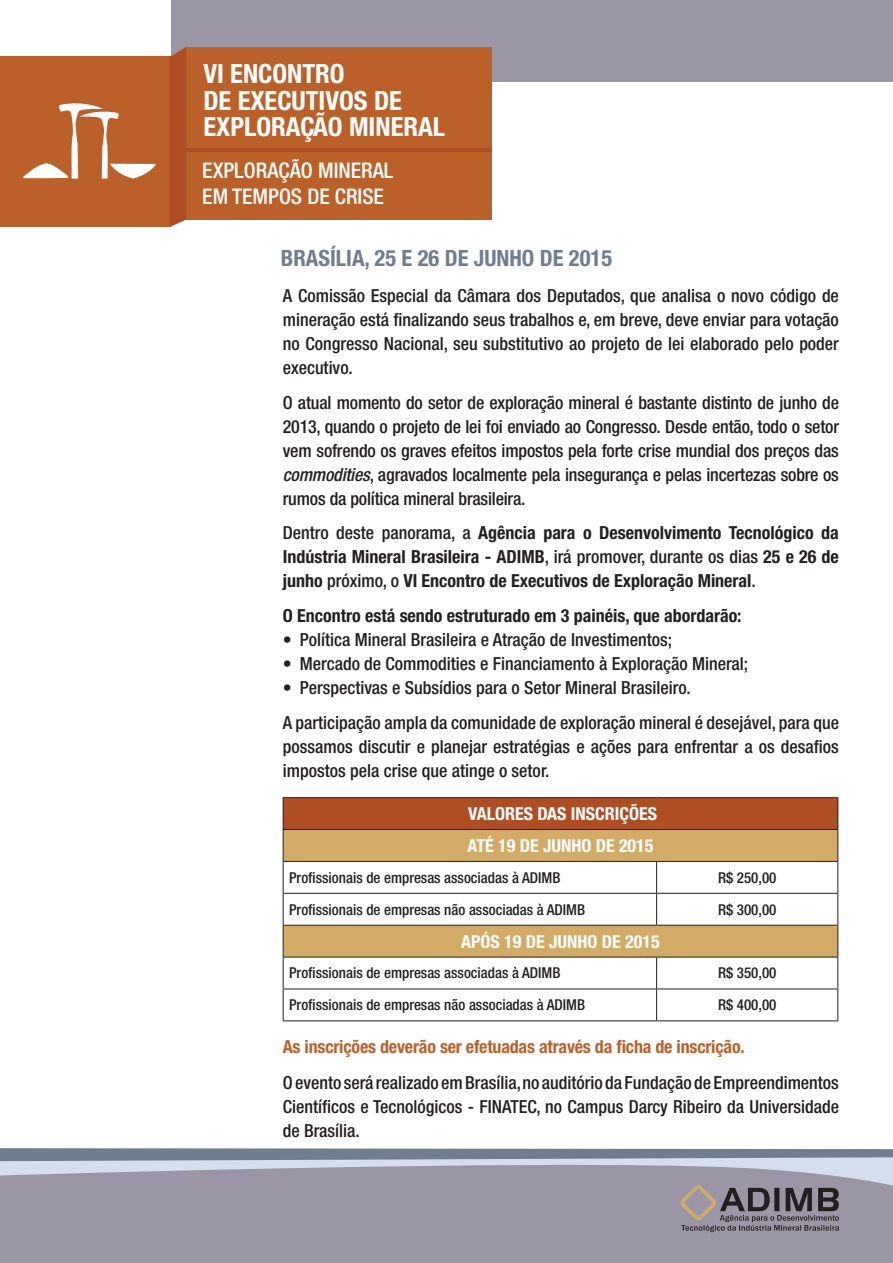
<style>
.page{position:relative;width:893px;height:1263px;background:#fff}
.page>*{position:absolute;margin:0;border:0;box-sizing:border-box;transform-origin:0 0}
.t1{font:700 condensed 26.55px/26.7px "Helvetica Neue LT Std";color:#fff}
.t2{font:700 condensed 22.5px "Helvetica Neue LT Std";color:#6f7e8e}
.t3{font:500 condensed 21.6px/25.2px "Helvetica Neue LT Std";color:#fff}
.t4{font:500 condensed 18px/24px "Helvetica Neue LT Std";color:#231f20;text-align:justify}
.t5{font:700 condensed 18px/24px "Helvetica Neue LT Std";color:#231f20;text-align:justify}
.t6{font:700 condensed 18px/32px "Helvetica Neue LT Std";color:#fff}
.t7{font:700 condensed 18px "Helvetica Neue LT Std";letter-spacing:-.01em;color:#bb6028}
.t8{font:500 condensed 15px "Helvetica Neue LT Std";color:#231f20}
.s1{font-style:italic}
.s2{font-weight:500}
</style>
<div class="page">
<svg style="left:0;top:1148px;width:893px;height:9px;background:#798695"></svg>
<svg style="left:0;top:1158px;width:893px;height:105px;background:#a09dab"></svg>
<svg style="left:680px;top:1184px;width:159px;height:48px;background:#7d777f"></svg>
<div style="left:171px;top:0;width:722px;height:81px;background:#9b96a5"></div>
<div style="left:0;top:57px;width:170px;height:170px;background:#bb6028"></div>
<div style="left:186px;top:47px;width:306px;height:173px;background:#bb6028"></div>
<div style="left:170px;top:47px;width:16px;height:180px;background:#af4e23"></div>
<svg style="left:23px;top:103px;width:133px;height:76px"></svg>
<hr style="left:186px;top:148px;width:306px;height:4px;background:#af4e23">
<div style="left:283px;top:798px;width:555px;height:31px;background:#af4e23"></div>
<svg style="left:284px;top:830px;width:553px;height:127px;fill:#d2ab66"></svg>
<hr style="left:283px;top:797px;width:374px;height:1px;background:#231f20">
<hr style="left:283px;top:798px;width:1px;height:31px;background:#231f20">
<hr style="left:657px;top:797px;width:181px;height:1px;background:#231f20">
<hr style="left:837px;top:798px;width:1px;height:31px;background:#231f20">
<hr style="left:283px;top:829px;width:374px;height:1px;background:#231f20">
<hr style="left:283px;top:830px;width:1px;height:31px;background:#231f20">
<hr style="left:657px;top:829px;width:181px;height:1px;background:#231f20">
<hr style="left:837px;top:830px;width:1px;height:31px;background:#231f20">
<hr style="left:283px;top:861px;width:374px;height:1px;background:#231f20">
<hr style="left:283px;top:862px;width:1px;height:31px;background:#231f20">
<hr style="left:657px;top:861px;width:181px;height:1px;background:#231f20">
<hr style="left:656px;top:862px;width:1px;height:31px;background:#231f20">
<hr style="left:837px;top:862px;width:1px;height:31px;background:#231f20">
<hr style="left:283px;top:893px;width:374px;height:1px;background:#231f20">
<hr style="left:283px;top:894px;width:1px;height:31px;background:#231f20">
<hr style="left:657px;top:893px;width:181px;height:1px;background:#231f20">
<hr style="left:656px;top:894px;width:1px;height:31px;background:#231f20">
<hr style="left:837px;top:894px;width:1px;height:31px;background:#231f20">
<hr style="left:283px;top:925px;width:374px;height:1px;background:#231f20">
<hr style="left:283px;top:925px;width:1px;height:32px;background:#231f20">
<hr style="left:657px;top:925px;width:181px;height:1px;background:#231f20">
<hr style="left:837px;top:925px;width:1px;height:32px;background:#231f20">
<hr style="left:283px;top:957px;width:374px;height:1px;background:#231f20">
<hr style="left:283px;top:957px;width:1px;height:31px;background:#231f20">
<hr style="left:657px;top:957px;width:181px;height:1px;background:#231f20">
<hr style="left:656px;top:957px;width:1px;height:31px;background:#231f20">
<hr style="left:837px;top:957px;width:1px;height:31px;background:#231f20">
<hr style="left:283px;top:988px;width:374px;height:1px;background:#231f20">
<hr style="left:283px;top:989px;width:1px;height:31px;background:#231f20">
<hr style="left:657px;top:988px;width:181px;height:1px;background:#231f20">
<hr style="left:656px;top:989px;width:1px;height:31px;background:#231f20">
<hr style="left:837px;top:989px;width:1px;height:31px;background:#231f20">
<hr style="left:283px;top:1020px;width:374px;height:1px;background:#231f20">
<hr style="left:657px;top:1020px;width:181px;height:1px;background:#231f20">
<h1 class="t1" style="left:203px;top:60px;width:243px">VI ENCONTRO<br>DE EXECUTIVOS DE<br>EXPLORAÇÃO MINERAL</h1>
<p class="t3" style="left:202px;top:158px;width:193px">EXPLORAÇÃO MINERAL<br>EM TEMPOS DE CRISE</p>
<p class="t2" style="left:281px;top:245px;width:333px">BRASÍLIA, 25 E 26 DE JUNHO DE 2015</p>
<p class="t4" style="left:283px;top:283px;width:558px">A Comissão Especial da Câmara dos Deputados, que analisa o novo código de mineração está finalizando seus trabalhos e, em breve, deve enviar para votação no Congresso Nacional, seu substitutivo ao projeto de lei elaborado pelo poder executivo.</p>
<p class="t4" style="left:283px;top:390px;width:558px">O atual momento do setor de exploração mineral é bastante distinto de junho de 2013, quando o projeto de lei foi enviado ao Congresso. Desde então, todo o setor vem sofrendo os graves efeitos impostos pela forte crise mundial dos preços das <span class="s1">commodities</span>, agravados localmente pela insegurança e pelas incertezas sobre os rumos da política mineral brasileira.</p>
<p class="t5" style="left:283px;top:521px;width:558px"><span class="s2">Dentro deste panorama, a</span> Agência para o Desenvolvimento Tecnológico da Indústria Mineral Brasileira - ADIMB<span class="s2">, irá promover, durante os dias</span> 25 e 26 de junho <span class="s2">próximo, o</span> VI Encontro de Executivos de Exploração Mineral<span class="s2">.</span></p>
<p class="t5" style="left:283px;top:603px;width:460px">O Encontro está sendo estruturado em 3 painéis, que abordarão:</p>
<p class="t4" style="left:283px;top:627px;width:391px">• Política Mineral Brasileira e Atração de Investimentos;</p>
<p class="t4" style="left:283px;top:651px;width:467px">• Mercado de Commodities e Financiamento à Exploração Mineral;</p>
<p class="t4" style="left:283px;top:670px;width:558px;line-height:34.7px">• Perspectivas e Subsídios para o Setor Mineral Brasileiro.<br>A participação ampla da comunidade de exploração mineral é desejável, para que</p>
<p class="t4" style="left:283px;top:734px;width:558px">possamos discutir e planejar estratégias e ações para enfrentar a os desafios impostos pela crise que atinge o setor.</p>
<p class="t6" style="left:468px;top:797px;width:11px">valores</p>
<p class="t6" style="left:467px;top:797px;width:182px;text-indent:70px">daS inscrições<br>Até 19 de Junho</p>
<p class="t6" style="left:596px;top:829px;width:59px">de 2015</p>
<p class="t8" style="left:289px;top:868px;width:273px">Profissionais de empresas associadas à ADIMB</p>
<p class="t8" style="left:718px;top:868px;width:60px">R$ 250,00</p>
<p class="t8" style="left:289px;top:900px;width:297px">Profissionais de empresas não associadas à ADIMB</p>
<p class="t8" style="left:718px;top:900px;width:60px">R$ 300,00</p>
<p class="t6" style="left:461px;top:925px;width:107px">APÓS 19 de Junho</p>
<p class="t6" style="left:602px;top:925px;width:59px">de 2015</p>
<p class="t8" style="left:289px;top:964px;width:273px">Profissionais de empresas associadas à ADIMB</p>
<p class="t8" style="left:718px;top:964px;width:60px">R$ 350,00</p>
<p class="t8" style="left:289px;top:996px;width:297px">Profissionais de empresas não associadas à ADIMB</p>
<p class="t8" style="left:718px;top:996px;width:60px">R$ 400,00</p>
<p class="t7" style="left:283px;top:1036px;width:464px">As inscrições deverão ser efetuadas através da ficha de inscrição.</p>
<p class="t4" style="left:283px;top:1070px;width:558px">O evento será realizado em Brasília, no auditório da Fundação de Empreendimentos Científicos e Tecnológicos - FINATEC, no Campus Darcy Ribeiro da Universidade de Brasília.</p>
</div>
